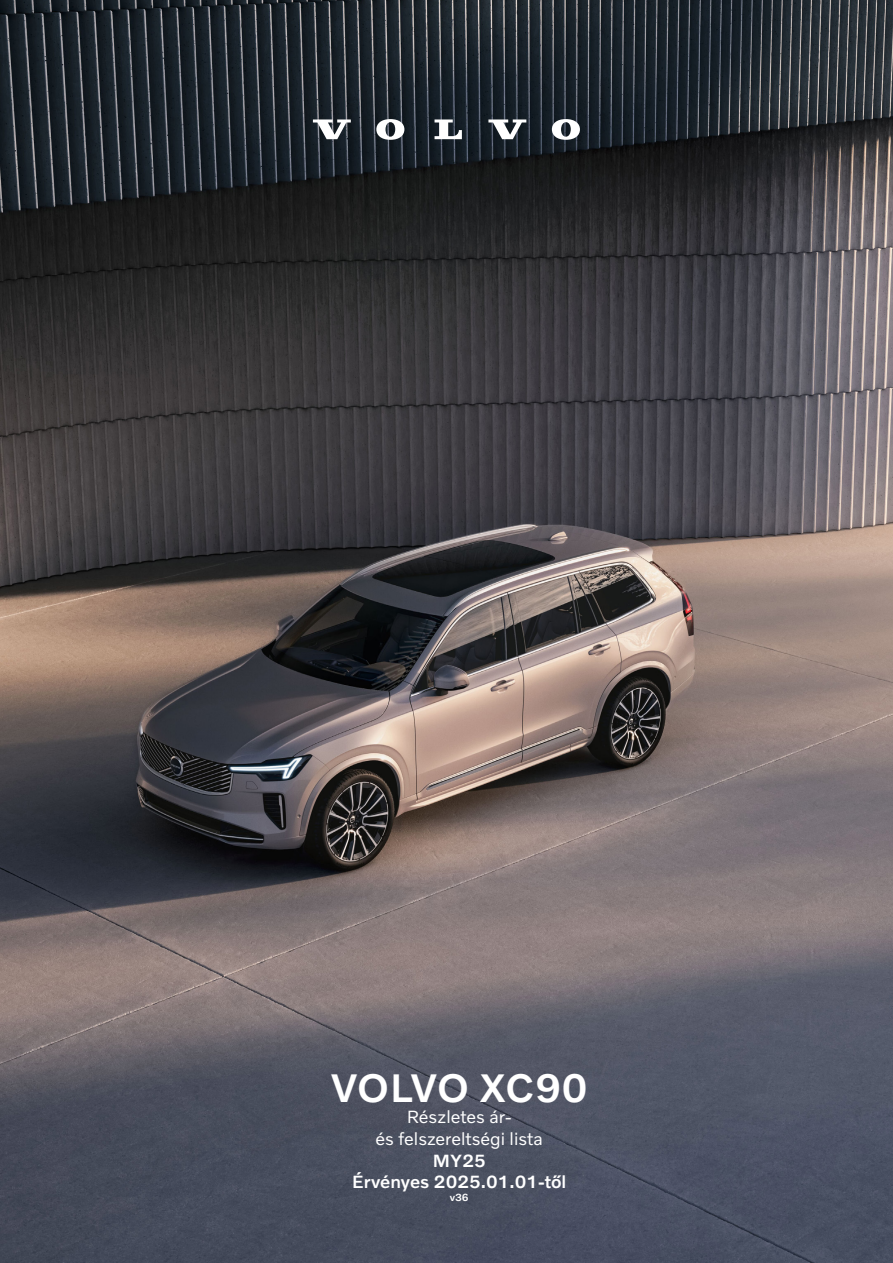
<style>
.page{position:relative;width:893px;height:1263px;background:#fff}
.page>*{position:absolute;margin:0;border:0;box-sizing:border-box;transform-origin:0 0}
.t1{font:500 40.5px "Volvo Novum";letter-spacing:.005em;color:#fff}
.t2{font:18px "Volvo Novum";color:#fff}
.t3{font:500 18px/21.6px "Volvo Novum";color:#fff;text-align:center}
.t4{font:500 10.5px "Volvo Novum";color:#fff}
</style>
<div class="page">
<img style="left:0;top:0;width:893px;height:1263px">
<svg style="left:313px;top:119px;width:38px;height:20px"></svg>
<svg style="left:435px;top:119px;width:27px;height:20px"></svg>
<svg style="left:376px;top:119px;width:28px;height:21px"></svg>
<svg style="left:488px;top:119px;width:38px;height:20px"></svg>
<svg style="left:552px;top:119px;width:28px;height:21px"></svg>
<p class="t1" style="left:331px;top:1062px;width:258px">VOLVO XC90</p>
<p class="t2" style="left:407px;top:1106px;width:106px">Részletes ár-</p>
<p class="t2" style="left:376px;top:1127px;width:169px">és felszereltségi lista</p>
<p class="t3" style="left:352px;top:1149px;width:216px">MY25<br>Érvényes 2025.01.01-től</p>
<p class="t4" style="left:450px;top:1190px;width:21px">v36</p>
</div>
